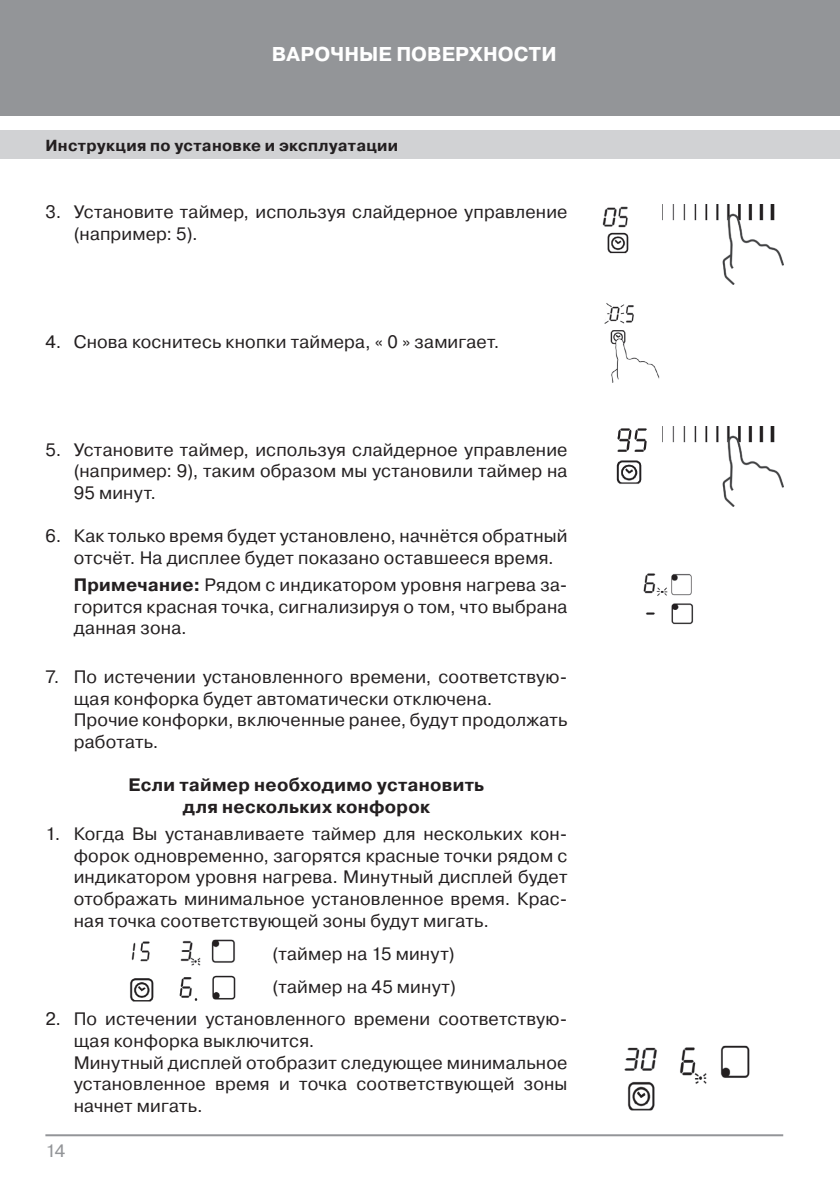
<style>
.page{position:relative;width:840px;height:1191px;background:#fff}
.page>*{position:absolute;margin:0;border:0;box-sizing:border-box;transform-origin:0 0}
.t1{font:700 20px "Pragmatica C";letter-spacing:.005em;color:#fff}
.t2{font:18px/21.6px "Pragmatica C";letter-spacing:.01em;color:#231f20}
.t3{font:700 18px/21.6px "Pragmatica C";letter-spacing:.015em;color:#231f20;text-align:center}
.t4{font:18px "Pragmatica C";color:#939598}
.t5{font:700 16px "Pragmatica C";letter-spacing:.02em;color:#231f20}
.s1{font-weight:700}
</style>
<div class="page">
<div style="left:0;top:0;width:839px;height:116px;background:#939598"></div>
<div style="left:0;top:130px;width:839px;height:29px;background:#d1d2d4"></div>
<hr style="left:45px;top:1134px;width:737px;height:2px;background:#939598">
<img style="left:616px;top:428px;width:31px;height:56px">
<img style="left:643px;top:573px;width:51px;height:52px">
<img style="left:602px;top:206px;width:27px;height:48px">
<img style="left:604px;top:303px;width:56px;height:80px">
<img style="left:662px;top:204px;width:120px;height:80px">
<img style="left:662px;top:426px;width:120px;height:80px">
<img style="left:131px;top:939px;width:104px;height:27px">
<img style="left:130px;top:975px;width:106px;height:27px">
<img style="left:624px;top:1045px;width:126px;height:66px">
<p class="t1" style="left:272px;top:43px;width:286px">ВАРОЧНЫЕ ПОВЕРХНОСТИ</p>
<p class="t5" style="left:45px;top:136px;width:354px">Инструкция по установке и эксплуатации</p>
<p class="t2" style="left:74px;top:201px;width:495px;text-indent:-28px">3. Установите таймер, используя слайдерное управление (например: 5).</p>
<p class="t2" style="left:45px;top:331px;width:455px">4. Снова коснитесь кнопки таймера, « 0 » замигает.</p>
<p class="t2" style="left:74px;top:439px;width:495px;text-align:justify;text-indent:-28px">5. Установите таймер, используя слайдерное управление (например: 9), таким образом мы установили таймер на 95 минут.</p>
<p class="t2" style="left:74px;top:525px;width:495px;text-indent:-28px">6. Как только время будет установлено, начнётся обратный отсчёт. На дисплее будет показано оставшееся время.</p>
<p class="t2" style="left:74px;top:574px;width:495px;text-align:justify"><span class="s1">Примечание:</span> Рядом с индикатором уровня нагрева за&shy;горится красная точка, сигнализируя о том, что выбрана данная зона.</p>
<p class="t2" style="left:74px;top:666px;width:495px;text-indent:-28px">7. По истечении установленного времени, соответствую&shy;щая конфорка будет автоматически отключена.<br>Прочие конфорки, включенные ранее, будут продолжать работать.</p>
<p class="t3" style="left:128px;top:774px;width:357px">Если таймер необходимо установить для нескольких конфорок</p>
<p class="t2" style="left:74px;top:823px;width:495px;text-align:justify;text-indent:-28px">1. Когда Вы устанавливаете таймер для нескольких кон&shy;форок одновременно, загорятся красные точки рядом с индикатором уровня нагрева. Минутный дисплей будет отображать минимальное установленное время. Крас&shy;ная точка соответствующей зоны будут мигать.</p>
<p class="t2" style="left:272px;top:937px;width:185px;line-height:33px">(таймер на 15 минут) (таймер на 45 минут)</p>
<p class="t2" style="left:74px;top:1008px;width:495px;text-indent:-28px">2. По истечении установленного времени соответствую&shy;щая конфорка выключится.<br>Минутный дисплей отобразит следующее минимальное установленное время и точка соответствующей зоны начнет мигать.</p>
<p class="t4" style="left:45px;top:1140px;width:21px">14</p>
</div>
